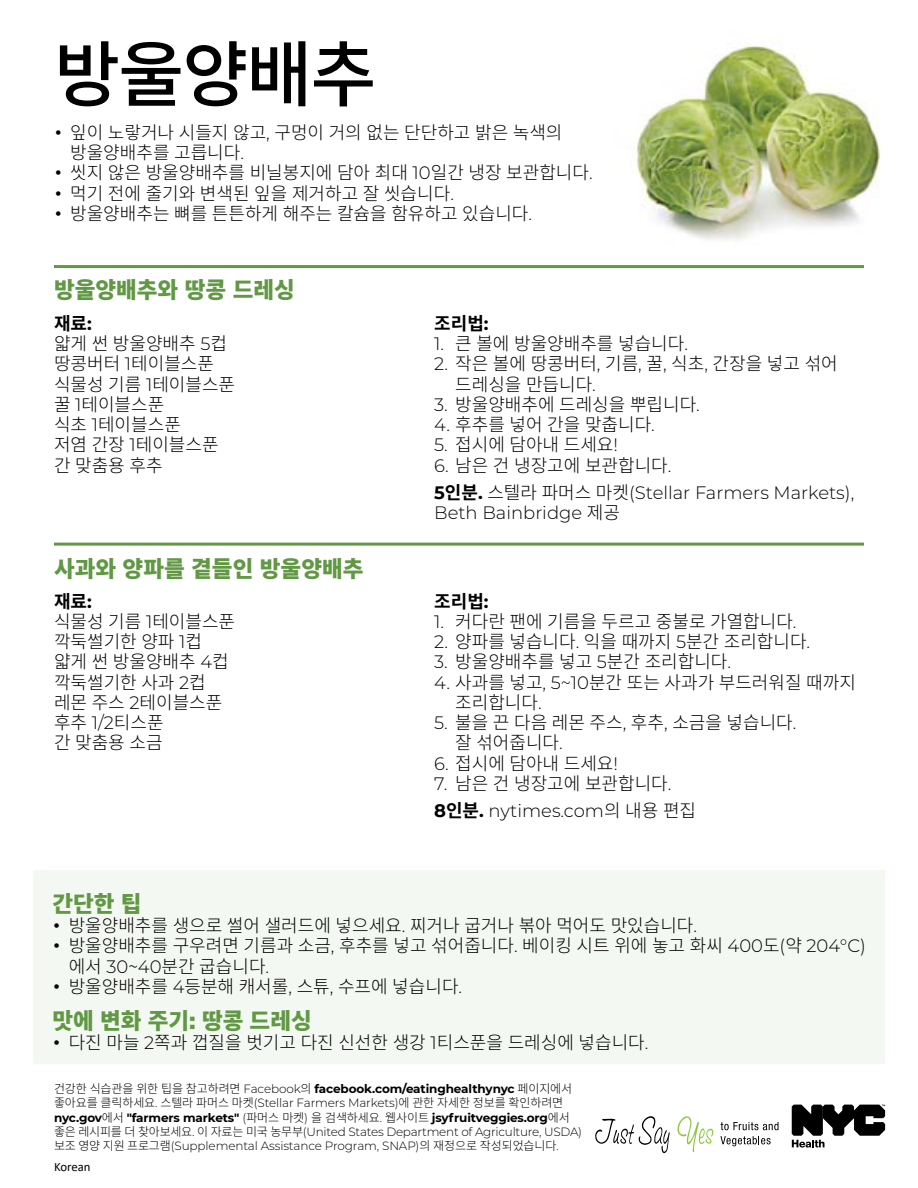
<style>
.page{position:relative;width:918px;height:1188px;background:#fff}
.page>*{position:absolute;margin:0;border:0;box-sizing:border-box;transform-origin:0 0}
.t1{font:500 72px "Source Han Sans K";letter-spacing:-.03em;color:#000}
.t2{font:800 22.5px "Source Han Sans K";color:#609844}
.t3{font:300 18px/20.2px "Source Han Sans K";color:#000}
.t4{font:300 18px/20.2px "Montserrat";color:#000}
.t5{font:700 18px "Source Han Sans K";color:#000}
.t6{font:12.75px "Calibri";color:#000}
.t7{font:300 12px/14.4px "Montserrat";letter-spacing:-.02em;color:#000}
.t8{font:700 12px "Montserrat";letter-spacing:-.01em;color:#000}
.t9{font:300 12px "Source Han Sans K";letter-spacing:-.01em;color:#000}
.s1{font-family:"Gotham"}
.s2{font-family:"Montserrat"}
.s3{font-weight:700}
.s4{font-family:"Montserrat";font-weight:700}
.s5{font-family:"Source Han Sans K";font-weight:700}
.s6{font-family:"Source Han Sans K"}
.s7{font-family:"Gotham";font-weight:900}
.s8{font-family:"Source Han Sans K";font-weight:300}
.s9{font-weight:300}
</style>
<div class="page">
<img style="left:634px;top:41px;width:246px;height:199px">
<div style="left:33px;top:870px;width:852px;height:194px;background:#f4f8f2"></div>
<hr style="left:54px;top:543px;width:810px;height:3px;background:#609844">
<hr style="left:54px;top:265px;width:810px;height:3px;background:#609844">
<svg style="left:792px;top:1105px;width:93px;height:43px"></svg>
<svg style="left:721px;top:1122px;width:58px;height:8px"></svg>
<svg style="left:720px;top:1136px;width:51px;height:10px"></svg>
<svg style="left:595px;top:1116px;width:75px;height:37px"></svg>
<svg style="left:677px;top:1116px;width:36px;height:36px"></svg>
<h1 class="t1" style="left:54px;top:34px;width:324px">방울양배추</h1>
<p class="t3" style="left:70px;top:123px;width:494px;text-indent:-16px"><span class="s1">•</span> 잎이 노랗거나 시들지 않고<span class="s2">,</span> 구멍이 거의 없는 단단하고 밝은 녹색의 방울양배추를 고릅니다<span class="s2">.</span></p>
<p class="t3" style="left:54px;top:163px;width:540px"><span class="s1">•</span> 씻지 않은 방울양배추를 비닐봉지에 담아 최대 <span class="s2">10</span>일간 냉장 보관합니다<span class="s2">.</span></p>
<p class="t3" style="left:54px;top:183px;width:401px"><span class="s1">•</span> 먹기 전에 줄기와 변색된 잎을 제거하고 잘 씻습니다<span class="s2">.</span></p>
<p class="t3" style="left:54px;top:204px;width:480px"><span class="s1">•</span> 방울양배추는 뼈를 튼튼하게 해주는 칼슘을 함유하고 있습니다<span class="s2">.</span></p>
<p class="t2" style="left:54px;top:277px;width:242px">방울양배추와 땅콩 드레싱</p>
<p class="t3" style="left:54px;top:314px;width:183px"><span class="s3">재료</span><span class="s4">:<br></span>얇게 썬 방울양배추 <span class="s2">5</span>컵 땅콩버터 <span class="s2">1</span>테이블스푼 식물성 기름 <span class="s2">1</span>테이블스푼 꿀 <span class="s2">1</span>테이블스푼<br>식초 <span class="s2">1</span>테이블스푼<br>저염 간장 <span class="s2">1</span>테이블스푼 간 맞춤용 후추</p>
<p class="t2" style="left:54px;top:556px;width:311px">사과와 양파를 곁들인 방울양배추</p>
<p class="t3" style="left:54px;top:591px;width:183px"><span class="s3">재료</span><span class="s4">:<br></span>식물성 기름 <span class="s2">1</span>테이블스푼 깍둑썰기한 양파 <span class="s2">1</span>컵 얇게 썬 방울양배추 <span class="s2">4</span>컵 깍둑썰기한 사과 <span class="s2">2</span>컵 레몬 주스 <span class="s2">2</span>테이블스푼 후추 <span class="s2">1/2</span>티스푼<br>간 맞춤용 소금</p>
<p class="t5" style="left:434px;top:313px;width:56px">조리법<span class="s2">:</span></p>
<p class="t3" style="left:434px;top:334px;width:255px"><span class="s2">1.</span> 큰 볼에 방울양배추를 넣습니다<span class="s2">.</span></p>
<p class="t3" style="left:455px;top:354px;width:384px;text-indent:-21px"><span class="s2">2.</span> 작은 볼에 땅콩버터<span class="s2">,</span> 기름<span class="s2">,</span> 꿀<span class="s2">,</span> 식초<span class="s2">,</span> 간장을 넣고 섞어 드레싱을 만듭니다<span class="s2">.</span></p>
<p class="t3" style="left:434px;top:395px;width:267px"><span class="s2">3.</span> 방울양배추에 드레싱을 뿌립니다<span class="s2">.</span></p>
<p class="t3" style="left:434px;top:415px;width:222px"><span class="s2">4.</span> 후추를 넣어 간을 맞춥니다<span class="s2">.</span></p>
<p class="t3" style="left:434px;top:435px;width:185px"><span class="s2">5.</span> 접시에 담아내 드세요<span class="s2">!</span></p>
<p class="t3" style="left:434px;top:455px;width:239px"><span class="s2">6.</span> 남은 건 냉장고에 보관합니다<span class="s2">.</span></p>
<p class="t4" style="left:434px;top:482px;width:422px"><span class="s3">5</span><span class="s5">인분</span><span class="s3">.</span> <span class="s6">스텔라 파머스 마켓</span>(Stellar Farmers Markets),<br>Beth Bainbridge <span class="s6">제공</span></p>
<p class="t5" style="left:434px;top:591px;width:56px">조리법<span class="s2">:</span></p>
<p class="t3" style="left:434px;top:612px;width:364px"><span class="s2">1.</span> 커다란 팬에 기름을 두르고 중불로 가열합니다<span class="s2">.</span></p>
<p class="t3" style="left:434px;top:632px;width:378px"><span class="s2">2.</span> 양파를 넣습니다<span class="s2">.</span> 익을 때까지 <span class="s2">5</span>분간 조리합니다<span class="s2">.</span></p>
<p class="t3" style="left:434px;top:652px;width:298px"><span class="s2">3.</span> 방울양배추를 넣고 <span class="s2">5</span>분간 조리합니다<span class="s2">.</span></p>
<p class="t3" style="left:455px;top:672px;width:402px;text-indent:-21px"><span class="s2">4.</span> 사과를 넣고<span class="s2">, 5~10</span>분간 또는 사과가 부드러워질 때까지 조리합니다<span class="s2">.</span></p>
<p class="t3" style="left:455px;top:713px;width:343px;text-indent:-21px"><span class="s2">5.</span> 불을 끈 다음 레몬 주스<span class="s2">,</span> 후추<span class="s2">,</span> 소금을 넣습니다<span class="s2">. </span>잘 섞어줍니다<span class="s2">.</span></p>
<p class="t3" style="left:434px;top:753px;width:185px"><span class="s2">6.</span> 접시에 담아내 드세요<span class="s2">!</span></p>
<p class="t3" style="left:434px;top:774px;width:239px"><span class="s2">7.</span> 남은 건 냉장고에 보관합니다<span class="s2">.</span></p>
<p class="t4" style="left:434px;top:800px;width:263px"><span class="s3">8</span><span class="s5">인분</span><span class="s3">.</span> nytimes.com<span class="s6">의 내용 편집</span></p>
<p class="t2" style="left:52px;top:891px;width:91px">간단한 팁</p>
<p class="t3" style="left:52px;top:916px;width:646px"><span class="s1">•</span> 방울양배추를 생으로 썰어 샐러드에 넣으세요<span class="s2">.</span> 찌거나 굽거나 볶아 먹어도 맛있습니다<span class="s2">.</span></p>
<p class="t3" style="left:69px;top:936px;width:799px;text-indent:-16px"><span class="s1">•</span> 방울양배추를 구우려면 기름과 소금<span class="s2">,</span> 후추를 넣고 섞어줍니다<span class="s2">.</span> 베이킹 시트 위에 놓고 화씨 <span class="s2">400</span>도<span class="s2">(</span>약 <span class="s2">204°C) </span>에서 <span class="s2">30</span>~<span class="s2">40</span>분간 굽습니다<span class="s2">.</span></p>
<p class="t3" style="left:52px;top:976px;width:411px"><span class="s1">•</span> 방울양배추를 <span class="s2">4</span>등분해 캐서롤<span class="s2">,</span> 스튜<span class="s2">,</span> 수프에 넣습니다<span class="s2">.</span></p>
<p class="t2" style="left:52px;top:1008px;width:261px">맛에 변화 주기<span class="s7">:</span> 땅콩 드레싱</p>
<p class="t3" style="left:52px;top:1032px;width:597px"><span class="s1">•</span> 다진 마늘 <span class="s2">2</span>쪽과 껍질을 벗기고 다진 신선한 생강 <span class="s2">1</span>티스푼을 드레싱에 넣습니다<span class="s2">.</span></p>
<p class="t8" style="left:54px;top:1080px;width:520px"><span class="s8">건강한 식습관을 위한 팁을 참고하려면</span> <span class="s9">Facebook</span><span class="s8">의</span> facebook.com/eatinghealthynyc <span class="s8">페이지에서</span></p>
<p class="t9" style="left:54px;top:1096px;width:511px">좋아요를 클릭하세요<span class="s2">.</span> 스텔라 파머스 마켓<span class="s2">(Stellar Farmers Markets)</span>에 관한 자세한 정보를 확인하려면</p>
<p class="t7" style="left:54px;top:1110px;width:530px"><span class="s3">nyc.gov</span><span class="s6">에서</span> <span class="s3">"farmers markets"</span> (<span class="s6">파머스 마켓</span>) <span class="s6">을 검색하세요</span>. <span class="s6">웹사이트</span> <span class="s3">jsyfruitveggies.org</span><span class="s6">에서 좋은 레시피를 더 찾아보세요</span>. <span class="s6">이 자료는 미국 농무부</span>(United States Department of Agriculture, USDA) <span class="s6">보조 영양 지원 프로그램</span>(Supplemental Assistance Program, SNAP)<span class="s6">의 재정으로 작성되었습니다</span>.</p>
<p class="t6" style="left:54px;top:1157px;width:38px">Korean</p>
</div>
